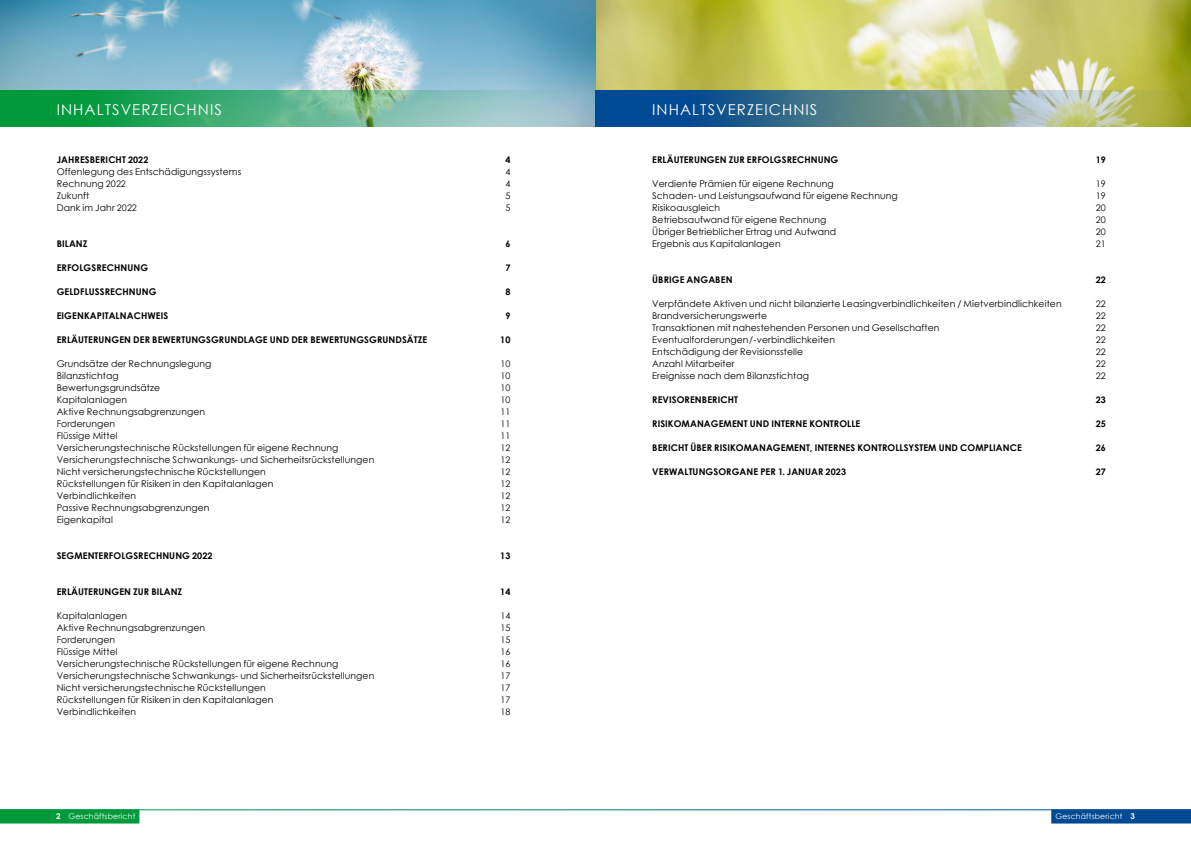
<style>
.page{position:relative;width:1191px;height:842px;background:#fff}
.page>*{position:absolute;margin:0;border:0;box-sizing:border-box;transform-origin:0 0}
.t1{font:15px "Century Gothic";letter-spacing:.07em;color:#fff}
.t2{font:9.2px "Century Gothic";letter-spacing:.01em;color:#000}
.t3{font:700 9.2px "Century Gothic";letter-spacing:.01em;color:#000}
.t4{font:9px "Century Gothic";letter-spacing:.01em;color:#000}
.t5{font:700 9px "Century Gothic";letter-spacing:.01em;color:#000}
.t6{font:7.8px "Century Gothic";letter-spacing:.02em;color:#fff}
.s1{font-size:9px}
.s2{font-weight:700;font-size:8px}
</style>
<div class="page">
<div style="left:1051px;top:809px;width:140px;height:14px;background:#004993"></div>
<div style="left:0;top:809px;width:139px;height:14px;background:#009a3c"></div>
<img style="left:0;top:0;width:596px;height:127px">
<svg style="left:596px;top:0;width:595px;height:90px;background:#cecd74"></svg>
<svg style="left:595px;top:90px;width:596px;height:37px;background:#648a89"></svg>
<svg style="left:0;top:90px;width:595px;height:36px;background:#56b287"></svg>
<h1 class="t1" style="left:57px;top:99px;width:167px">INHALTSVERZEICHNIS</h1>
<p class="t3" style="left:57px;top:152px;width:93px">JAHRESBERICHT <span class="s1">2022</span></p>
<p class="t5" style="left:505px;top:152px;width:7px">4</p>
<p class="t2" style="left:57px;top:165px;width:186px">Offenlegung des Entschädigungssystems</p>
<p class="t4" style="left:505px;top:165px;width:6px">4</p>
<p class="t2" style="left:57px;top:177px;width:71px">Rechnung <span class="s1">2022</span></p>
<p class="t4" style="left:505px;top:177px;width:6px">4</p>
<p class="t2" style="left:57px;top:189px;width:34px">Zukunft</p>
<p class="t4" style="left:505px;top:189px;width:6px">5</p>
<p class="t2" style="left:57px;top:201px;width:82px">Dank im Jahr <span class="s1">2022</span></p>
<p class="t4" style="left:505px;top:201px;width:6px">5</p>
<p class="t3" style="left:57px;top:236px;width:32px">BILANZ</p>
<p class="t5" style="left:505px;top:236px;width:7px">6</p>
<p class="t3" style="left:57px;top:260px;width:93px">ERFOLGSRECHNUNG</p>
<p class="t5" style="left:505px;top:260px;width:7px">7</p>
<p class="t3" style="left:57px;top:284px;width:101px">GELDFLUSSRECHNUNG</p>
<p class="t5" style="left:505px;top:284px;width:7px">8</p>
<p class="t3" style="left:57px;top:308px;width:113px">EIGENKAPITALNACHWEIS</p>
<p class="t5" style="left:505px;top:308px;width:7px">9</p>
<p class="t3" style="left:57px;top:332px;width:372px">ERLÄUTERUNGEN DER BEWERTUNGSGRUNDLAGE UND DER BEWERTUNGSGRUNDSÄTZE</p>
<p class="t5" style="left:500px;top:332px;width:12px">10</p>
<p class="t2" style="left:57px;top:357px;width:156px">Grundsätze der Rechnungslegung</p>
<p class="t4" style="left:500px;top:357px;width:12px">10</p>
<p class="t2" style="left:57px;top:369px;width:63px">Bilanzstichtag</p>
<p class="t4" style="left:500px;top:369px;width:12px">10</p>
<p class="t2" style="left:57px;top:381px;width:105px">Bewertungsgrundsätze</p>
<p class="t4" style="left:500px;top:381px;width:12px">10</p>
<p class="t2" style="left:57px;top:393px;width:72px">Kapitalanlagen</p>
<p class="t4" style="left:500px;top:393px;width:12px">10</p>
<p class="t2" style="left:57px;top:405px;width:150px">Aktive Rechnungsabgrenzungen</p>
<p class="t4" style="left:500px;top:405px;width:12px">11</p>
<p class="t2" style="left:57px;top:417px;width:60px">Forderungen</p>
<p class="t4" style="left:500px;top:417px;width:12px">11</p>
<p class="t2" style="left:57px;top:429px;width:62px">Flüssige Mittel</p>
<p class="t4" style="left:500px;top:429px;width:12px">11</p>
<p class="t2" style="left:57px;top:441px;width:283px">Versicherungstechnische Rückstellungen für eigene Rechnung</p>
<p class="t4" style="left:500px;top:441px;width:12px">12</p>
<p class="t2" style="left:57px;top:453px;width:319px">Versicherungstechnische Schwankungs- und Sicherheitsrückstellungen</p>
<p class="t4" style="left:500px;top:453px;width:12px">12</p>
<p class="t2" style="left:57px;top:465px;width:211px">Nicht versicherungstechnische Rückstellungen</p>
<p class="t4" style="left:500px;top:465px;width:12px">12</p>
<p class="t2" style="left:57px;top:477px;width:218px">Rückstellungen für Risiken in den Kapitalanlagen</p>
<p class="t4" style="left:500px;top:477px;width:12px">12</p>
<p class="t2" style="left:57px;top:489px;width:81px">Verbindlichkeiten</p>
<p class="t4" style="left:500px;top:489px;width:12px">12</p>
<p class="t2" style="left:57px;top:501px;width:154px">Passive Rechnungsabgrenzungen</p>
<p class="t4" style="left:500px;top:501px;width:12px">12</p>
<p class="t2" style="left:57px;top:513px;width:58px">Eigenkapital</p>
<p class="t4" style="left:500px;top:513px;width:12px">12</p>
<p class="t3" style="left:57px;top:548px;width:157px">SEGMENTERFOLGSRECHNUNG <span class="s1">2022</span></p>
<p class="t5" style="left:500px;top:548px;width:12px">13</p>
<p class="t3" style="left:57px;top:584px;width:127px">ERLÄUTERUNGEN ZUR BILANZ</p>
<p class="t5" style="left:500px;top:584px;width:12px">14</p>
<p class="t2" style="left:57px;top:609px;width:72px">Kapitalanlagen</p>
<p class="t4" style="left:500px;top:609px;width:12px">14</p>
<p class="t2" style="left:57px;top:621px;width:150px">Aktive Rechnungsabgrenzungen</p>
<p class="t4" style="left:500px;top:621px;width:12px">15</p>
<p class="t2" style="left:57px;top:633px;width:60px">Forderungen</p>
<p class="t4" style="left:500px;top:633px;width:12px">15</p>
<p class="t2" style="left:57px;top:645px;width:62px">Flüssige Mittel</p>
<p class="t4" style="left:500px;top:645px;width:12px">16</p>
<p class="t2" style="left:57px;top:657px;width:283px">Versicherungstechnische Rückstellungen für eigene Rechnung</p>
<p class="t4" style="left:500px;top:657px;width:12px">16</p>
<p class="t2" style="left:57px;top:669px;width:319px">Versicherungstechnische Schwankungs- und Sicherheitsrückstellungen</p>
<p class="t4" style="left:500px;top:669px;width:12px">17</p>
<p class="t2" style="left:57px;top:681px;width:211px">Nicht versicherungstechnische Rückstellungen</p>
<p class="t4" style="left:500px;top:681px;width:12px">17</p>
<p class="t2" style="left:57px;top:693px;width:218px">Rückstellungen für Risiken in den Kapitalanlagen</p>
<p class="t4" style="left:500px;top:693px;width:12px">17</p>
<p class="t2" style="left:57px;top:705px;width:81px">Verbindlichkeiten</p>
<p class="t4" style="left:500px;top:705px;width:12px">18</p>
<h1 class="t1" style="left:652px;top:99px;width:167px">INHALTSVERZEICHNIS</h1>
<p class="t3" style="left:652px;top:152px;width:188px">ERLÄUTERUNGEN ZUR ERFOLGSRECHNUNG</p>
<p class="t5" style="left:1095px;top:152px;width:12px">19</p>
<p class="t2" style="left:652px;top:177px;width:183px">Verdiente Prämien für eigene Rechnung</p>
<p class="t4" style="left:1095px;top:177px;width:12px">19</p>
<p class="t2" style="left:652px;top:189px;width:247px">Schaden- und Leistungsaufwand für eigene Rechnung</p>
<p class="t4" style="left:1095px;top:189px;width:12px">19</p>
<p class="t2" style="left:652px;top:201px;width:69px">Risikoausgleich</p>
<p class="t4" style="left:1095px;top:201px;width:12px">20</p>
<p class="t2" style="left:652px;top:213px;width:176px">Betriebsaufwand für eigene Rechnung</p>
<p class="t4" style="left:1095px;top:213px;width:12px">20</p>
<p class="t2" style="left:652px;top:225px;width:186px">Übriger Betrieblicher Ertrag und Aufwand</p>
<p class="t4" style="left:1095px;top:225px;width:12px">20</p>
<p class="t2" style="left:652px;top:237px;width:130px">Ergebnis aus Kapitalanlagen</p>
<p class="t4" style="left:1095px;top:237px;width:12px">21</p>
<p class="t3" style="left:652px;top:272px;width:82px">ÜBRIGE ANGABEN</p>
<p class="t5" style="left:1095px;top:272px;width:12px">22</p>
<p class="t2" style="left:652px;top:297px;width:411px">Verpfändete Aktiven und nicht bilanzierte Leasingverbindlichkeiten / Mietverbindlichkeiten</p>
<p class="t4" style="left:1095px;top:297px;width:12px">22</p>
<p class="t2" style="left:652px;top:309px;width:116px">Brandversicherungswerte</p>
<p class="t4" style="left:1095px;top:309px;width:12px">22</p>
<p class="t2" style="left:652px;top:321px;width:289px">Transaktionen mit nahestehenden Personen und Gesellschaften</p>
<p class="t4" style="left:1095px;top:321px;width:12px">22</p>
<p class="t2" style="left:652px;top:333px;width:184px">Eventualforderungen/-verbindlichkeiten</p>
<p class="t4" style="left:1095px;top:333px;width:12px">22</p>
<p class="t2" style="left:652px;top:345px;width:152px">Entschädigung der Revisionsstelle</p>
<p class="t4" style="left:1095px;top:345px;width:12px">22</p>
<p class="t2" style="left:652px;top:357px;width:84px">Anzahl Mitarbeiter</p>
<p class="t4" style="left:1095px;top:357px;width:12px">22</p>
<p class="t2" style="left:652px;top:369px;width:158px">Ereignisse nach dem Bilanzstichtag</p>
<p class="t4" style="left:1095px;top:369px;width:12px">22</p>
<p class="t3" style="left:652px;top:392px;width:87px">REVISORENBERICHT</p>
<p class="t5" style="left:1095px;top:392px;width:12px">23</p>
<p class="t3" style="left:652px;top:416px;width:210px">RISIKOMANAGEMENT UND INTERNE KONTROLLE</p>
<p class="t5" style="left:1095px;top:416px;width:12px">25</p>
<p class="t3" style="left:652px;top:440px;width:371px">BERICHT ÜBER RISIKOMANAGEMENT, INTERNES KONTROLLSYSTEM UND COMPLIANCE</p>
<p class="t5" style="left:1095px;top:440px;width:12px">26</p>
<p class="t3" style="left:652px;top:464px;width:195px">VERWALTUNGSORGANE PER <span class="s1">1</span>. JANUAR <span class="s1">2023</span></p>
<p class="t5" style="left:1095px;top:464px;width:12px">27</p>
<p class="t6" style="left:56px;top:811px;width:81px"><span class="s2">2</span> Geschäftsbericht</p>
<p class="t6" style="left:1055px;top:811px;width:81px">Geschäftsbericht <span class="s2">3</span></p>
</div>
